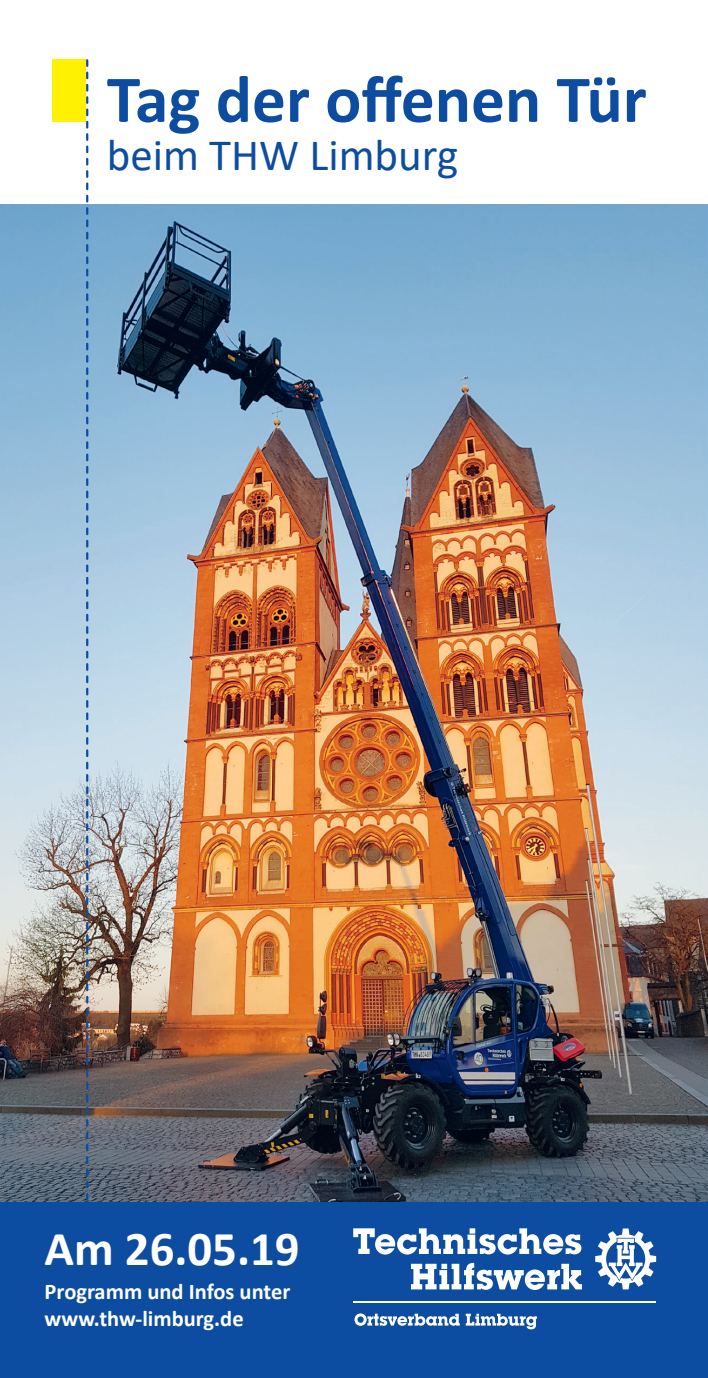
<style>
.page{position:relative;width:708px;height:1378px;background:#fff}
.page>*{position:absolute;margin:0;border:0;box-sizing:border-box;transform-origin:0 0}
.t1{font:700 67.5px "Calibri";color:#0d4da1}
.t2{font:700 48.82px "Calibri";color:#fff}
.t3{font:45px "Calibri";color:#0d4da1}
.t4{font:700 22.5px/27px "Calibri";color:#fff}
</style>
<div class="page">
<div style="left:0;top:1201px;width:708px;height:177px;background:#0d4da1"></div>
<svg style="left:411px;top:1263px;width:171px;height:27px"></svg>
<svg style="left:353px;top:1228px;width:228px;height:26px"></svg>
<svg style="left:595px;top:1228px;width:61px;height:61px"></svg>
<hr style="left:353px;top:1301px;width:303px;height:1px;background:#fff">
<svg style="left:354px;top:1313px;width:106px;height:12px"></svg>
<svg style="left:466px;top:1313px;width:71px;height:16px"></svg>
<img style="left:0;top:204px;width:708px;height:997px">
<div style="left:52px;top:59px;width:34px;height:63px;background:#fff101"></div>
<svg style="left:86px;top:60px;width:2px;height:1142px;background:#4d79ae"></svg>
<h1 class="t1" style="left:107px;top:52px;width:541px">Tag der offenen Tür</h1>
<h3 class="t3" style="left:107px;top:124px;width:353px">beim THW Limburg</h3>
<h2 class="t2" style="left:45px;top:1214px;width:256px">Am 26.05.19</h2>
<p class="t4" style="left:45px;top:1278px;width:247px">Programm und Infos unter www.thw-limburg.de</p>
</div>
